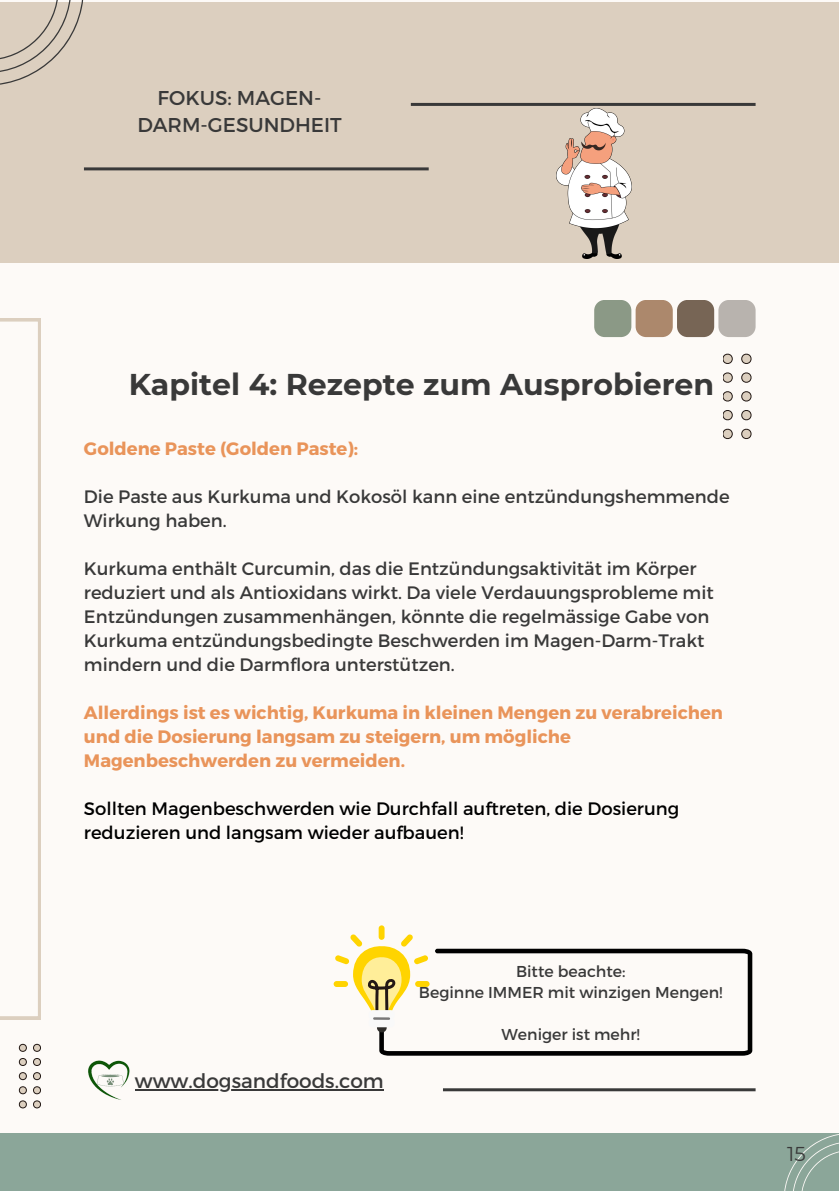
<style>
.page{position:relative;width:839px;height:1191px;background:#fff}
.page>*{position:absolute;margin:0;border:0;box-sizing:border-box;transform-origin:0 0}
.t1{font:700 30px "Montserrat";color:#393939}
.t2{font:20px/27px "Montserrat";color:#393939;text-align:center}
.t3{font:18px/24px "Montserrat";color:#393939}
.t4{font:700 18px/24px "Montserrat";color:#e9945a}
.t5{font:18px/24px "Montserrat";color:#000}
.t6{font:15.8px "Montserrat";color:#393939}
</style>
<div class="page">
<div style="left:0;top:0;width:838px;height:1191px;background:#fdfaf7"></div>
<div style="left:0;top:2px;width:838px;height:261px;background:#dccfbf"></div>
<hr style="left:411px;top:103px;width:344px;height:3px;background:#393939">
<hr style="left:84px;top:167px;width:344px;height:3px;background:#393939">
<div style="left:0;top:1133px;width:838px;height:58px;background:#8ba699"></div>
<hr style="left:443px;top:1088px;width:312px;height:3px;background:#393939">
<svg style="left:0;top:319px;width:41px;height:700px"></svg>
<div style="left:594px;top:300px;width:37px;height:37px;background:#8b9986;border-radius:10px"></div>
<div style="left:635px;top:300px;width:37px;height:37px;background:#ac886c;border-radius:10px"></div>
<div style="left:677px;top:300px;width:37px;height:37px;background:#776555;border-radius:10px"></div>
<div style="left:718px;top:300px;width:37px;height:37px;background:#b8b3ae;border-radius:10px"></div>
<svg style="left:0;top:0;width:84px;height:85px"></svg>
<svg style="left:784px;top:1134px;width:54px;height:57px"></svg>
<svg style="left:741px;top:354px;width:10px;height:10px"></svg>
<svg style="left:741px;top:372px;width:10px;height:11px"></svg>
<svg style="left:741px;top:391px;width:10px;height:11px"></svg>
<svg style="left:741px;top:410px;width:10px;height:10px"></svg>
<svg style="left:741px;top:429px;width:10px;height:10px"></svg>
<svg style="left:723px;top:354px;width:9px;height:10px"></svg>
<svg style="left:723px;top:372px;width:9px;height:11px"></svg>
<svg style="left:723px;top:391px;width:9px;height:11px"></svg>
<svg style="left:723px;top:410px;width:9px;height:10px"></svg>
<svg style="left:723px;top:429px;width:9px;height:10px"></svg>
<svg style="left:33px;top:1044px;width:8px;height:8px"></svg>
<svg style="left:33px;top:1058px;width:8px;height:8px"></svg>
<svg style="left:33px;top:1072px;width:8px;height:8px"></svg>
<svg style="left:33px;top:1086px;width:8px;height:8px"></svg>
<svg style="left:33px;top:1101px;width:8px;height:7px"></svg>
<svg style="left:19px;top:1044px;width:8px;height:8px"></svg>
<svg style="left:19px;top:1058px;width:8px;height:8px"></svg>
<svg style="left:19px;top:1072px;width:8px;height:8px"></svg>
<svg style="left:19px;top:1086px;width:8px;height:8px"></svg>
<svg style="left:19px;top:1101px;width:8px;height:7px"></svg>
<img style="left:88px;top:1060px;width:42px;height:40px">
<svg style="left:333px;top:925px;width:419px;height:131px"></svg>
<div style="left:368px;top:1018px;width:26px;height:9px;background:#f9f9f9;border-radius:4px"></div>
<div style="left:368px;top:1010px;width:26px;height:9px;background:#f9f9f9;border-radius:4px"></div>
<hr style="left:373px;top:1017px;width:17px;height:3px;background:#787878">
<img style="left:556px;top:108px;width:75px;height:150px">
<hr style="left:135px;top:1089px;width:249px;height:2px;background:#393939">
<p class="t2" style="left:137px;top:83px;width:206px">FOKUS: MAGEN-<br>DARM-GESUNDHEIT</p>
<h5 class="t1" style="left:129px;top:366px;width:587px">Kapitel 4: Rezepte zum Ausprobieren</h5>
<p class="t4" style="left:84px;top:436px;width:276px">Goldene Paste (Golden Paste):</p>
<p class="t3" style="left:84px;top:484px;width:647px">Die Paste aus Kurkuma und Kokosöl kann eine entzündungshemmende<br>Wirkung haben.</p>
<p class="t3" style="left:84px;top:556px;width:631px">Kurkuma enthält Curcumin, das die Entzündungsaktivität im Körper reduziert und als Antioxidans wirkt. Da viele Verdauungsprobleme mit Entzündungen zusammenhängen, könnte die regelmässige Gabe von Kurkuma entzündungsbedingte Beschwerden im Magen-Darm-Trakt mindern und die Darmflora unterstützen.</p>
<h1 class="t4" style="left:84px;top:700px;width:640px">Allerdings ist es wichtig, Kurkuma in kleinen Mengen zu verabreichen und die Dosierung langsam zu steigern, um mögliche<br>Magenbeschwerden zu vermeiden.</h1>
<h4 class="t5" style="left:84px;top:796px;width:596px">Sollten Magenbeschwerden wie Durchfall auftreten, die Dosierung reduzieren und langsam wieder aufbauen!</h4>
<h5 class="t2" style="left:135px;top:1066px;width:250px">www.dogsandfoods.com</h5>
<h4 class="t6" style="left:516px;top:961px;width:111px">Bitte beachte:</h4>
<h5 class="t6" style="left:419px;top:982px;width:305px">Beginne IMMER mit winzigen Mengen!</h5>
<p class="t6" style="left:501px;top:1024px;width:140px">Weniger ist mehr!</p>
<p class="t2" style="left:787px;top:1140px;width:20px">15</p>
</div>
